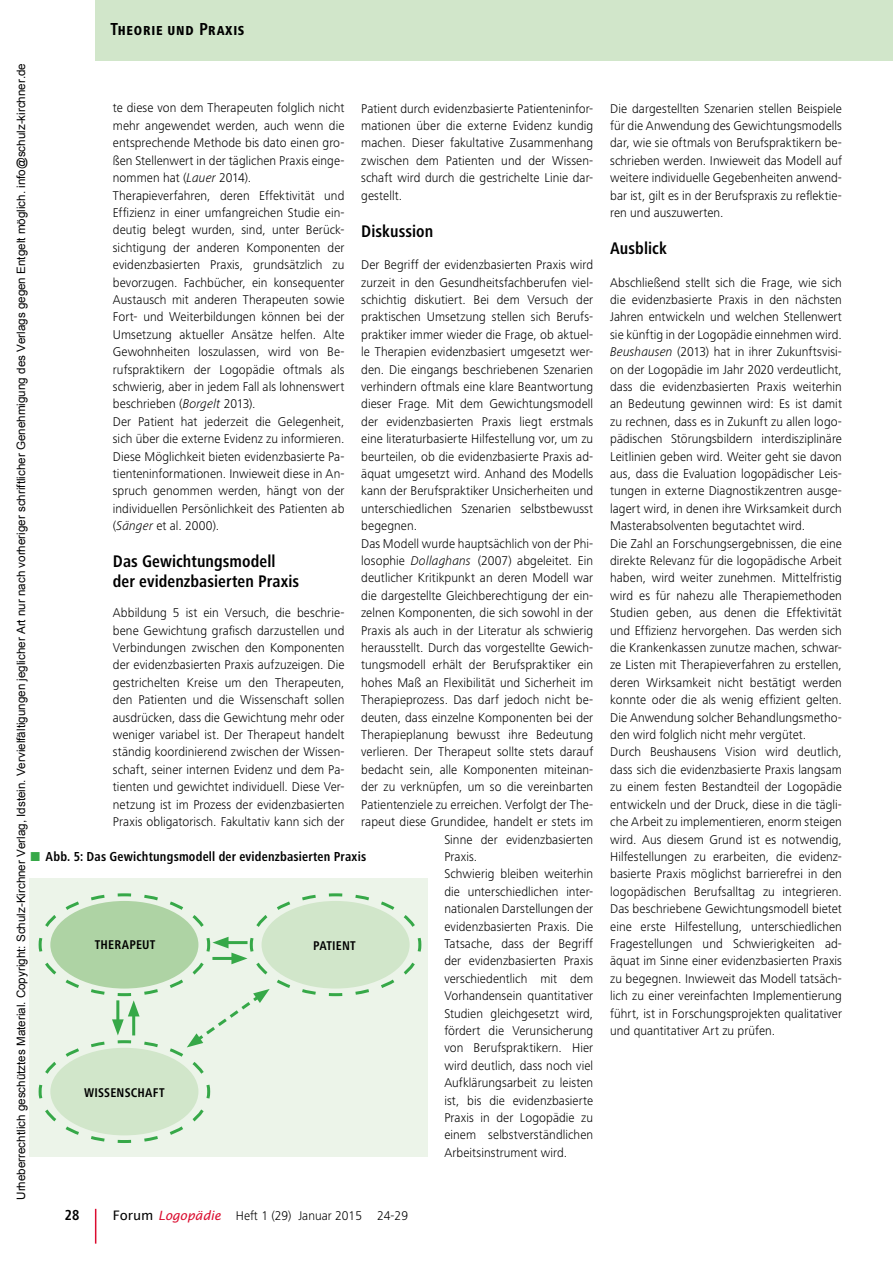
<style>
.page{position:relative;width:893px;height:1263px;background:#fff}
.page>*{position:absolute;margin:0;border:0;box-sizing:border-box;transform-origin:0 0}
.t1{font:700 condensed 17.4px/20.2px "Frutiger Next LT";letter-spacing:.005em;color:#000}
.t2{font:700 condensed 15px "Frutiger Next LT";color:#000}
.t3{font:700 condensed 13.5px "Frutiger Next LT";letter-spacing:.015em;color:#000}
.t4{font:800 condensed 13.5px "Frutiger Next LT";letter-spacing:.055em;color:#000}
.t5{font:300 13.2px/17.4px "Frutiger Next LT";letter-spacing:.005em;color:#000;text-align:justify}
.t6{font:700 condensed 13.2px "Frutiger Next LT";letter-spacing:.015em;color:#000}
.t7{font:11.55px "Arial";color:#000}
.s1{font-weight:700;font-size:18px}
.s2{font-style:italic}
.s3{font-family:"Lucida Sans Unicode";font-weight:400}
.s4{font-family:"Lucida Sans";font-weight:400;font-style:italic;font-size:12.75px;color:#db0c2f}
</style>
<div class="page">
<hr style="left:95px;top:1209px;width:1px;height:34px;background:#db0c2f">
<div style="left:96px;top:0;width:797px;height:61px;background:#d1e6ca"></div>
<div style="left:29px;top:878px;width:398px;height:278px;background:#ecf4e9"></div>
<svg style="left:38px;top:893px;width:384px;height:250px"></svg>
<p class="t7" style="left:14px;top:1200px;width:1138px;rotate:-90deg">Urheberrechtlich geschütztes Material. Copyright: Schulz-Kirchner Verlag, Idstein. Vervielfältigungen jeglicher Art nur nach vorheriger schriftlicher Genehmigung des Verlags gegen Entgelt möglich. info@schulz-kirchner.de</p>
<p class="t4" style="left:111px;top:23px;width:135px"><span class="s1">T</span>HEORIE UND <span class="s1">P</span>RAXIS</p>
<p class="t5" style="left:113px;top:99px;width:233px;text-align:left">te diese von dem Therapeuten folglich nicht mehr angewendet werden, auch wenn die entsprechende Methode bis dato einen gro&shy;ßen Stellenwert in der täglichen Praxis einge&shy;nommen hat (<span class="s2">Lauer</span> 2014).<br>Therapieverfahren, deren Effektivität und Effizienz in einer umfangreichen Studie ein&shy;deutig belegt wurden, sind, unter Berück&shy;sichtigung der anderen Komponenten der evidenzbasierten Praxis, grundsätzlich zu bevorzugen. Fachbücher, ein konsequenter Austausch mit anderen Therapeuten sowie Fort- und Weiterbildungen können bei der Umsetzung aktueller Ansätze helfen. Alte Gewohnheiten loszulassen, wird von Be&shy;rufspraktikern der Logopädie oftmals als schwierig, aber in jedem Fall als lohnenswert beschrieben (<span class="s2">Borgelt</span> 2013).<br>Der Patient hat jederzeit die Gelegenheit, sich über die externe Evidenz zu informieren.<br>Diese Möglichkeit bieten evidenzbasierte Pa&shy;tienteninformationen. Inwieweit diese in An&shy;spruch genommen werden, hängt von der individuellen Persönlichkeit des Patienten ab (<span class="s2">Sänger</span> et al. 2000).</p>
<h1 class="t1" style="left:113px;top:551px;width:188px">Das Gewichtungsmodell der evidenzbasierten Praxis</h1>
<p class="t5" style="left:113px;top:604px;width:233px">Abbildung 5 ist ein Versuch, die beschrie&shy;bene Gewichtung grafisch darzustellen und Verbindungen zwischen den Komponenten der evidenzbasierten Praxis aufzuzeigen. Die gestrichelten Kreise um den Therapeuten, den Patienten und die Wissenschaft sollen ausdrücken, dass die Gewichtung mehr oder weniger variabel ist. Der Therapeut handelt ständig koordinierend zwischen der Wissen&shy;schaft, seiner internen Evidenz und dem Pa&shy;tienten und gewichtet individuell. Diese Ver&shy;netzung ist im Prozess der evidenzbasierten Praxis obligatorisch. Fakultativ kann sich der</p>
<p class="t5" style="left:361px;top:99px;width:233px">Patient durch evidenzbasierte Patienteninfor&shy;mationen über die externe Evidenz kundig machen. Dieser fakultative Zusammenhang zwischen dem Patienten und der Wissen&shy;schaft wird durch die gestrichelte Linie dar&shy;gestellt.</p>
<h1 class="t1" style="left:361px;top:221px;width:74px">Diskussion</h1>
<p class="t5" style="left:361px;top:256px;width:233px">Der Begriff der evidenzbasierten Praxis wird</p>
<p class="t5" style="left:361px;top:273px;width:233px">zurzeit in den Gesundheitsfachberufen viel-</p>
<p class="t5" style="left:361px;top:291px;width:233px">schichtig diskutiert. Bei dem Versuch der</p>
<p class="t5" style="left:361px;top:308px;width:233px">praktischen Umsetzung stellen sich Berufs-</p>
<p class="t5" style="left:361px;top:326px;width:233px">praktiker immer wieder die Frage, ob aktuel-</p>
<p class="t5" style="left:361px;top:343px;width:233px">le Therapien evidenzbasiert umgesetzt wer-</p>
<p class="t5" style="left:361px;top:360px;width:233px">den. Die eingangs beschriebenen Szenarien</p>
<p class="t5" style="left:361px;top:378px;width:233px">verhindern oftmals eine klare Beantwortung</p>
<p class="t5" style="left:361px;top:395px;width:233px">dieser Frage. Mit dem Gewichtungsmodell</p>
<p class="t5" style="left:361px;top:413px;width:233px">der evidenzbasierten Praxis liegt erstmals</p>
<p class="t5" style="left:361px;top:430px;width:233px">eine literaturbasierte Hilfestellung vor, um zu</p>
<p class="t5" style="left:361px;top:447px;width:233px">beurteilen, ob die evidenzbasierte Praxis ad-</p>
<p class="t5" style="left:361px;top:465px;width:233px">äquat umgesetzt wird. Anhand des Modells</p>
<p class="t5" style="left:361px;top:482px;width:233px">kann der Berufspraktiker Unsicherheiten und</p>
<p class="t5" style="left:361px;top:500px;width:233px">unterschiedlichen Szenarien selbstbewusst</p>
<p class="t5" style="left:361px;top:517px;width:57px">begegnen.</p>
<p class="t5" style="left:361px;top:535px;width:233px">Das Modell wurde hauptsächlich von der Phi-</p>
<p class="t5" style="left:361px;top:552px;width:233px">losophie <span class="s2">Dollaghans</span> (2007) abgeleitet. Ein</p>
<p class="t5" style="left:361px;top:569px;width:233px">deutlicher Kritikpunkt an deren Modell war</p>
<p class="t5" style="left:361px;top:587px;width:233px">die dargestellte Gleichberechtigung der ein-</p>
<p class="t5" style="left:361px;top:604px;width:233px">zelnen Komponenten, die sich sowohl in der</p>
<p class="t5" style="left:361px;top:622px;width:233px">Praxis als auch in der Literatur als schwierig</p>
<p class="t5" style="left:361px;top:639px;width:233px">herausstellt. Durch das vorgestellte Gewich-</p>
<p class="t5" style="left:361px;top:656px;width:233px">tungsmodell erhält der Berufspraktiker ein</p>
<p class="t5" style="left:361px;top:674px;width:233px">hohes Maß an Flexibilität und Sicherheit im</p>
<p class="t5" style="left:361px;top:691px;width:233px">Therapieprozess. Das darf jedoch nicht be-</p>
<p class="t5" style="left:361px;top:709px;width:234px">deuten, dass einzelne Komponenten bei der</p>
<p class="t5" style="left:361px;top:726px;width:233px">Therapieplanung bewusst ihre Bedeutung</p>
<p class="t5" style="left:361px;top:743px;width:233px">verlieren. Der Therapeut sollte stets darauf</p>
<p class="t5" style="left:361px;top:761px;width:233px">bedacht sein, alle Komponenten miteinan-</p>
<p class="t5" style="left:361px;top:778px;width:233px">der zu verknüpfen, um so die vereinbarten</p>
<p class="t5" style="left:361px;top:796px;width:233px">Patientenziele zu erreichen. Verfolgt der The-</p>
<p class="t5" style="left:361px;top:813px;width:233px">rapeut diese Grundidee, handelt er stets im</p>
<p class="t5" style="left:444px;top:830px;width:150px">Sinne der evidenzbasierten</p>
<p class="t5" style="left:444px;top:848px;width:34px">Praxis.</p>
<p class="t5" style="left:444px;top:865px;width:150px">Schwierig bleiben weiterhin</p>
<p class="t5" style="left:444px;top:883px;width:150px">die unterschiedlichen inter-</p>
<p class="t5" style="left:444px;top:900px;width:150px">nationalen Darstellungen der</p>
<p class="t5" style="left:444px;top:917px;width:150px">evidenzbasierten Praxis. Die</p>
<p class="t5" style="left:444px;top:935px;width:150px">Tatsache, dass der Begriff</p>
<p class="t5" style="left:444px;top:952px;width:150px">der evidenzbasierten Praxis</p>
<p class="t5" style="left:444px;top:970px;width:150px">verschiedentlich mit dem</p>
<p class="t5" style="left:444px;top:987px;width:150px">Vorhandensein quantitativer</p>
<p class="t5" style="left:444px;top:1004px;width:150px">Studien gleichgesetzt wird,</p>
<p class="t5" style="left:444px;top:1022px;width:150px">fördert die Verunsicherung</p>
<p class="t5" style="left:444px;top:1039px;width:150px">von Berufspraktikern. Hier</p>
<p class="t5" style="left:444px;top:1057px;width:150px">wird deutlich, dass noch viel</p>
<p class="t5" style="left:444px;top:1074px;width:150px">Aufklärungsarbeit zu leisten</p>
<p class="t5" style="left:444px;top:1091px;width:150px">ist, bis die evidenzbasierte</p>
<p class="t5" style="left:444px;top:1109px;width:150px">Praxis in der Logopädie zu</p>
<p class="t5" style="left:444px;top:1126px;width:150px">einem selbstverständlichen</p>
<p class="t5" style="left:444px;top:1144px;width:124px">Arbeitsinstrument wird.</p>
<p class="t3" style="left:46px;top:849px;width:322px">Abb. 5: Das Gewichtungsmodell der evidenzbasierten Praxis</p>
<p class="t6" style="left:95px;top:937px;width:62px">THERAPEUT</p>
<p class="t6" style="left:313px;top:938px;width:44px">PATIENT</p>
<p class="t6" style="left:84px;top:1085px;width:82px">WISSENSCHAFT</p>
<p class="t5" style="left:610px;top:100px;width:233px">Die dargestellten Szenarien stellen Beispiele für die Anwendung des Gewichtungsmodells dar, wie sie oftmals von Berufspraktikern be&shy;schrieben werden. Inwieweit das Modell auf weitere individuelle Gegebenheiten anwend&shy;bar ist, gilt es in der Berufspraxis zu reflektie&shy;ren und auszuwerten.</p>
<h1 class="t1" style="left:610px;top:238px;width:58px">Ausblick</h1>
<p class="t5" style="left:610px;top:273px;width:233px;text-align:left">Abschließend stellt sich die Frage, wie sich die evidenzbasierte Praxis in den nächsten Jahren entwickeln und welchen Stellenwert sie künftig in der Logopädie einnehmen wird.<br><span class="s2">Beushausen</span> (2013) hat in ihrer Zukunftsvisi&shy;on der Logopädie im Jahr 2020 verdeutlicht, dass die evidenzbasierten Praxis weiterhin an Bedeutung gewinnen wird: Es ist damit zu rechnen, dass es in Zukunft zu allen logo&shy;pädischen Störungsbildern interdisziplinäre Leitlinien geben wird. Weiter geht sie davon aus, dass die Evaluation logopädischer Leis&shy;tungen in externe Diagnostikzentren ausge&shy;lagert wird, in denen ihre Wirksamkeit durch Masterabsolventen begutachtet wird.<br>Die Zahl an Forschungsergebnissen, die eine direkte Relevanz für die logopädische Arbeit haben, wird weiter zunehmen. Mittelfristig wird es für nahezu alle Therapiemethoden Studien geben, aus denen die Effektivität und Effizienz hervorgehen. Das werden sich die Krankenkassen zunutze machen, schwar&shy;ze Listen mit Therapieverfahren zu erstellen, deren Wirksamkeit nicht bestätigt werden konnte oder die als wenig effizient gelten.<br>Die Anwendung solcher Behandlungsmetho&shy;den wird folglich nicht mehr vergütet.<br>Durch Beushausens Vision wird deutlich, dass sich die evidenzbasierte Praxis langsam zu einem festen Bestandteil der Logopädie entwickeln und der Druck, diese in die tägli&shy;che Arbeit zu implementieren, enorm steigen wird. Aus diesem Grund ist es notwendig, Hilfestellungen zu erarbeiten, die evidenz&shy;basierte Praxis möglichst barrierefrei in den logopädischen Berufsalltag zu integrieren.<br>Das beschriebene Gewichtungsmodell bietet eine erste Hilfestellung, unterschiedlichen Fragestellungen und Schwierigkeiten ad&shy;äquat im Sinne einer evidenzbasierten Praxis zu begegnen. Inwieweit das Modell tatsäch&shy;lich zu einer vereinfachten Implementierung führt, ist in Forschungsprojekten qualitativer und quantitativer Art zu prüfen.</p>
<p class="t2" style="left:65px;top:1206px;width:16px">28</p>
<p class="t5" style="left:113px;top:1207px;width:297px"><span class="s3">Forum</span> <span class="s4">Logopädie</span> Heft 1 (29) Januar 2015 24-29</p>
</div>
